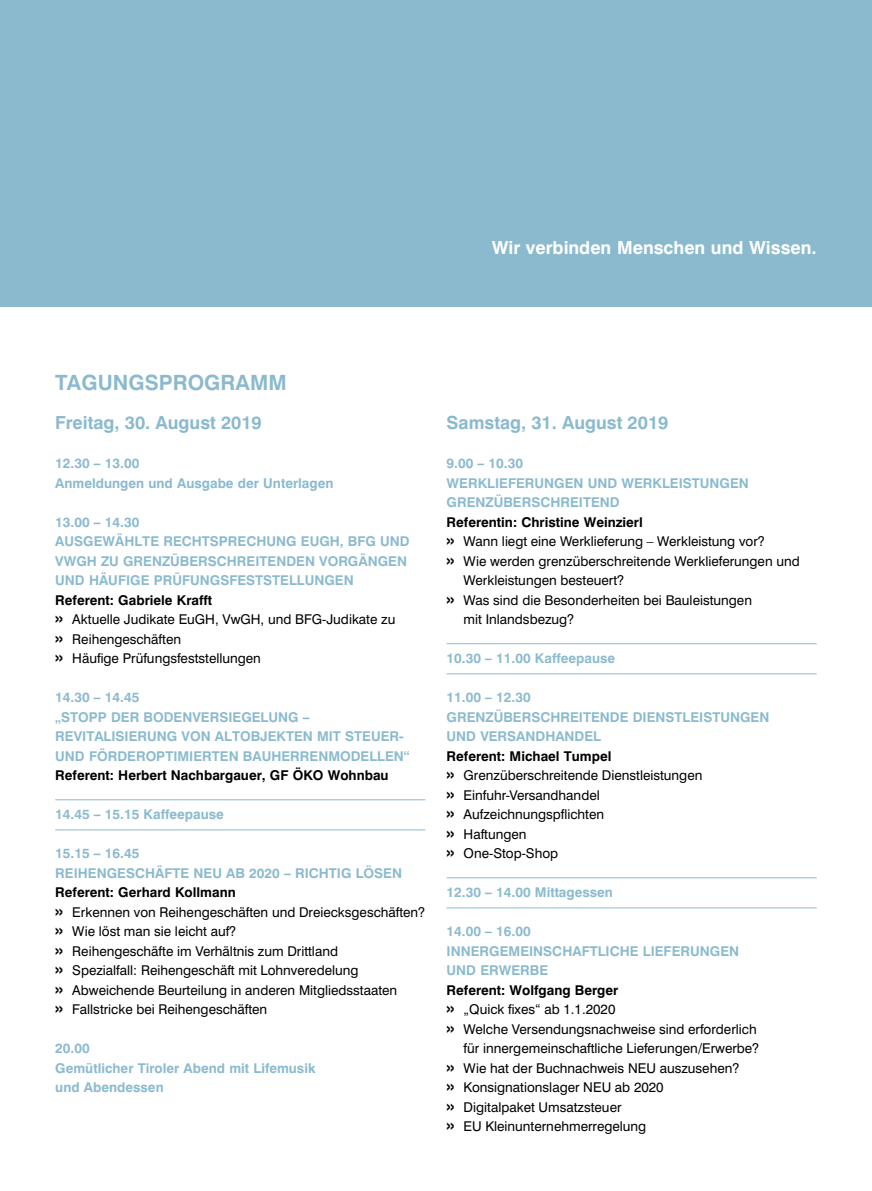
<style>
.page{position:relative;width:872px;height:1191px;background:#fff}
.page>*{position:absolute;margin:0;border:0;box-sizing:border-box;transform-origin:0 0}
.t1{font:700 21px "Swiss 721 BT";color:#8bbacf}
.t2{font:700 18px "Swiss 721 BT";color:#8bbacf}
.t3{font:700 18px "Swiss 721 BT";color:#fff}
.t4{font:13.5px/19.5px "Swiss 721 BT";color:#000}
.t5{font:700 13.5px/19.5px "Swiss 721 BT";color:#8bbacf}
.t6{font:700 13.5px "Swiss 721 BT";color:#000}
.s1{font-weight:700}
.s2{font-weight:700;font-size:18px}
</style>
<div class="page">
<div style="left:0;top:0;width:872px;height:306px;background:#8bbacf"></div>
<hr style="left:55px;top:799px;width:370px;height:1px;background:#8bbacf">
<hr style="left:55px;top:829px;width:370px;height:1px;background:#8bbacf">
<hr style="left:446px;top:643px;width:370px;height:1px;background:#8bbacf">
<hr style="left:446px;top:673px;width:370px;height:1px;background:#8bbacf">
<hr style="left:446px;top:877px;width:370px;height:1px;background:#8bbacf">
<hr style="left:446px;top:907px;width:370px;height:1px;background:#8bbacf">
<h2 class="t3" style="left:491px;top:236px;width:326px">Wir verbinden Menschen und Wissen.</h2>
<h1 class="t1" style="left:55px;top:370px;width:233px">TAGUNGSPROGRAMM</h1>
<h2 class="t2" style="left:55px;top:412px;width:208px">Freitag, 30. August 2019</h2>
<p class="t5" style="left:55px;top:453px;width:280px">12.30 – 13.00<br>Anmeldungen und Ausgabe der Unterlagen</p>
<p class="t5" style="left:55px;top:512px;width:356px">13.00 – 14.30<br>AUSGEWÄHLTE RECHTSPRECHUNG EUGH, BFG UND VWGH ZU GRENZÜBERSCHREITENDEN VORGÄNGEN UND HÄUFIGE PRÜFUNGSFESTSTELLUNGEN</p>
<p class="t4" style="left:55px;top:590px;width:341px"><span class="s1">Referent: Gabriele Krafft<br></span><span class="s2">»</span> Aktuelle Judikate EuGH, VwGH, und BFG-Judikate zu <span class="s2">»</span> Reihengeschäften<br><span class="s2">»</span> Häufige Prüfungsfeststellungen</p>
<p class="t5" style="left:55px;top:687px;width:356px">14.30 – 14.45<br>„STOPP DER BODENVERSIEGELUNG – REVITALISIERUNG VON ALTOBJEKTEN MIT STEUER-UND FÖRDEROPTIMIERTEN BAUHERRENMODELLEN“</p>
<p class="t6" style="left:55px;top:767px;width:335px">Referent: Herbert Nachbargauer, GF ÖKO Wohnbau</p>
<p class="t5" style="left:55px;top:804px;width:170px">14.45 – 15.15 Kaffeepause</p>
<p class="t5" style="left:55px;top:843px;width:348px">15.15 – 16.45<br>REIHENGESCHÄFTE NEU AB 2020 – RICHTIG LÖSEN</p>
<p class="t4" style="left:55px;top:882px;width:371px"><span class="s1">Referent: Gerhard Kollmann<br></span><span class="s2">»</span> Erkennen von Reihengeschäften und Dreiecksgeschäften? <span class="s2">»</span> Wie löst man sie leicht auf?<br><span class="s2">»</span> Reihengeschäfte im Verhältnis zum Drittland<br><span class="s2">»</span> Spezialfall: Reihengeschäft mit Lohnveredelung<br><span class="s2">»</span> Abweichende Beurteilung in anderen Mitgliedsstaaten<br><span class="s2">»</span> Fallstricke bei Reihengeschäften</p>
<p class="t5" style="left:55px;top:1038px;width:262px">20.00<br>Gemütlicher Tiroler Abend mit Lifemusik und Abendessen</p>
<h2 class="t2" style="left:446px;top:412px;width:223px">Samstag, 31. August 2019</h2>
<p class="t5" style="left:446px;top:453px;width:304px">9.00 – 10.30<br>WERKLIEFERUNGEN UND WERKLEISTUNGEN<br>GRENZÜBERSCHREITEND</p>
<p class="t6" style="left:446px;top:513px;width:198px">Referentin: Christine Weinzierl</p>
<p class="t4" style="left:446px;top:531px;width:320px"><span class="s2">»</span> Wann liegt eine Werklieferung – Werkleistung vor?</p>
<p class="t4" style="left:446px;top:551px;width:355px"><span class="s2">»</span> Wie werden grenzüberschreitende Werklieferungen und</p>
<p class="t4" style="left:463px;top:570px;width:162px">Werkleistungen besteuert?</p>
<p class="t4" style="left:446px;top:590px;width:307px"><span class="s2">»</span> Was sind die Besonderheiten bei Bauleistungen</p>
<p class="t4" style="left:463px;top:609px;width:112px">mit Inlandsbezug?</p>
<p class="t5" style="left:446px;top:648px;width:170px">10.30 – 11.00 Kaffeepause</p>
<p class="t5" style="left:446px;top:687px;width:324px">11.00 – 12.30<br>GRENZÜBERSCHREITENDE DIENSTLEISTUNGEN<br>UND VERSANDHANDEL</p>
<p class="t4" style="left:446px;top:746px;width:257px"><span class="s1">Referent: Michael Tumpel<br></span><span class="s2">»</span> Grenzüberschreitende Dienstleistungen <span class="s2">»</span> Einfuhr-Versandhandel<br><span class="s2">»</span> Aufzeichnungspflichten<br><span class="s2">»</span> Haftungen<br><span class="s2">»</span> One-Stop-Shop</p>
<p class="t5" style="left:446px;top:882px;width:168px">12.30 – 14.00 Mittagessen</p>
<p class="t5" style="left:446px;top:921px;width:294px">14.00 – 16.00<br>INNERGEMEINSCHAFTLICHE LIEFERUNGEN<br>UND ERWERBE</p>
<p class="t6" style="left:446px;top:981px;width:173px">Referent: Wolfgang Berger</p>
<p class="t4" style="left:446px;top:999px;width:170px"><span class="s2">»</span> „Quick fixes“ ab 1.1.2020</p>
<p class="t4" style="left:446px;top:1019px;width:311px"><span class="s2">»</span> Welche Versendungsnachweise sind erforderlich</p>
<p class="t4" style="left:463px;top:1038px;width:297px">für innergemeinschaftliche Lieferungen/Erwerbe?</p>
<p class="t4" style="left:446px;top:1058px;width:294px"><span class="s2">»</span> Wie hat der Buchnachweis NEU auszusehen?</p>
<p class="t4" style="left:446px;top:1077px;width:218px"><span class="s2">»</span> Konsignationslager NEU ab 2020</p>
<p class="t4" style="left:446px;top:1097px;width:176px"><span class="s2">»</span> Digitalpaket Umsatzsteuer</p>
<p class="t4" style="left:446px;top:1116px;width:201px"><span class="s2">»</span> EU Kleinunternehmerregelung</p>
</div>
